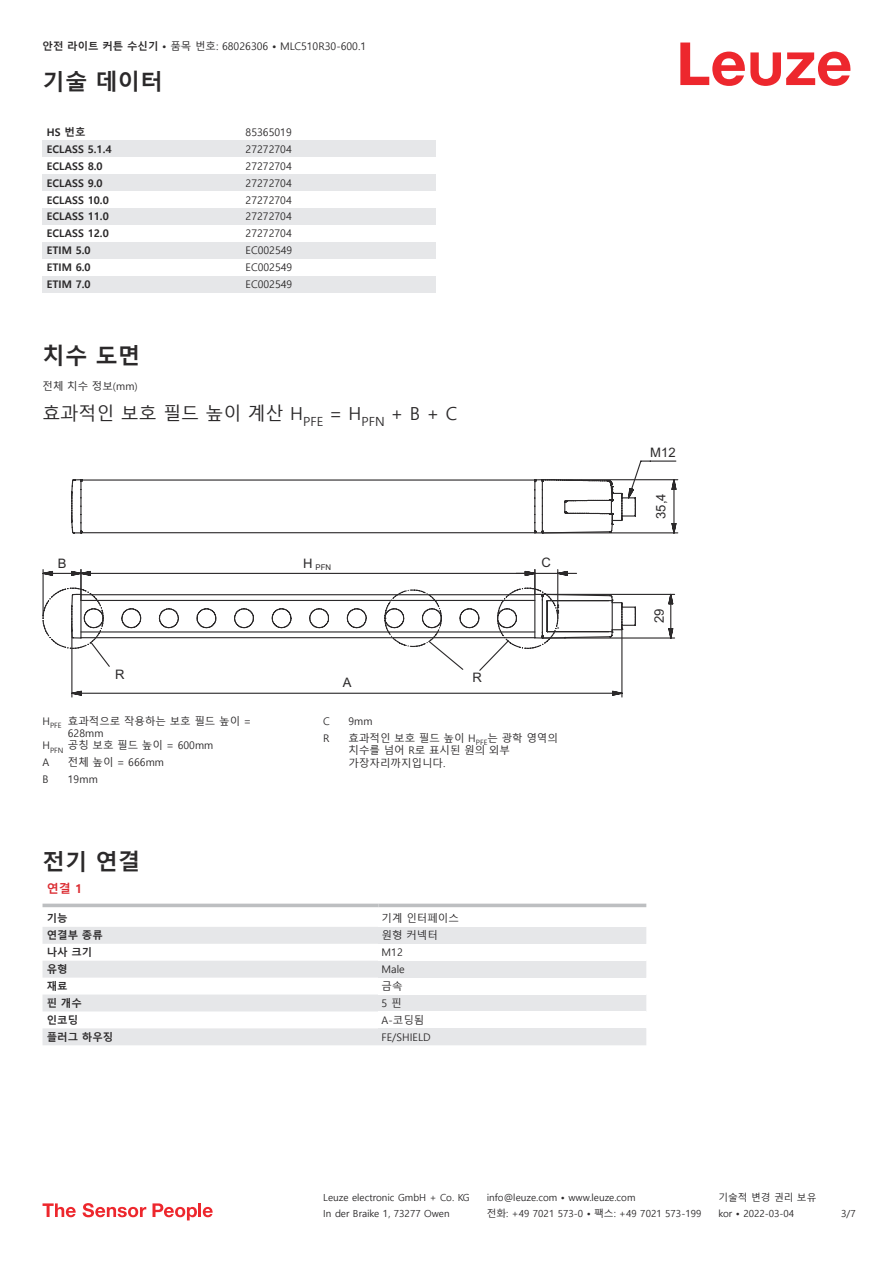
<style>
.page{position:relative;width:893px;height:1263px;background:#fff}
.page>*{position:absolute;margin:0;border:0;box-sizing:border-box;transform-origin:0 0}
.t1{font:700 22.5px "Malgun Gothic";color:#2b292a}
.t2{font:18px "Malgun Gothic";color:#2b292a}
.t3{font:13.05px "Arial";letter-spacing:.005em;color:#2b292a}
.t4{font:700 12px "Malgun Gothic";color:#db2a30}
.t5{font:10.5px/12.6px "Malgun Gothic";color:#2b292a}
.t6{font:700 10.5px "Malgun Gothic";color:#2b292a}
.t7{font:9.75px "Malgun Gothic";color:#2b292a}
.t8{font:7.8px "Arial";color:#2b292a}
.s1{font-weight:700}
</style>
<div class="page">
<svg style="left:680px;top:43px;width:170px;height:43px"></svg>
<div style="left:43px;top:140px;width:199px;height:17px;background:#e6e7e9"></div>
<div style="left:242px;top:140px;width:194px;height:17px;background:#e6e7e9"></div>
<div style="left:43px;top:174px;width:199px;height:17px;background:#e6e7e9"></div>
<div style="left:242px;top:174px;width:194px;height:17px;background:#e6e7e9"></div>
<div style="left:43px;top:208px;width:199px;height:17px;background:#e6e7e9"></div>
<div style="left:242px;top:208px;width:194px;height:17px;background:#e6e7e9"></div>
<div style="left:43px;top:242px;width:199px;height:17px;background:#e6e7e9"></div>
<div style="left:242px;top:242px;width:194px;height:17px;background:#e6e7e9"></div>
<div style="left:43px;top:276px;width:199px;height:17px;background:#e6e7e9"></div>
<div style="left:242px;top:276px;width:194px;height:17px;background:#e6e7e9"></div>
<svg style="left:43px;top:903px;width:603px;height:5px"></svg>
<svg style="left:43px;top:927px;width:335px;height:118px;fill:#e6e7e9"></svg>
<hr style="left:43px;top:904px;width:335px;height:3px;background:#bdbfc1">
<hr style="left:378px;top:904px;width:268px;height:3px;background:#bdbfc1">
<div style="left:378px;top:927px;width:268px;height:17px;background:#e6e7e9"></div>
<div style="left:378px;top:961px;width:268px;height:17px;background:#e6e7e9"></div>
<div style="left:378px;top:994px;width:268px;height:17px;background:#e6e7e9"></div>
<div style="left:378px;top:1028px;width:268px;height:17px;background:#e6e7e9"></div>
<svg style="left:43px;top:1203px;width:33px;height:14px"></svg>
<svg style="left:83px;top:1203px;width:63px;height:14px"></svg>
<svg style="left:153px;top:1203px;width:44px;height:17px"></svg>
<hr style="left:198px;top:1203px;width:3px;height:14px;background:#ed272d">
<svg style="left:203px;top:1207px;width:10px;height:10px"></svg>
<svg style="left:71px;top:479px;width:463px;height:8px"></svg>
<svg style="left:71px;top:487px;width:463px;height:47px"></svg>
<svg style="left:534px;top:460px;width:144px;height:74px"></svg>
<svg style="left:43px;top:569px;width:632px;height:129px"></svg>
<p class="t5" style="left:43px;top:40px;width:325px"><span class="s1">안전 라이트 커튼 수신기 •</span> 품목 번호: 68026306 <span class="s1">•</span> MLC510R30-600.1</p>
<h1 class="t1" style="left:43px;top:69px;width:122px">기술 데이터</h1>
<p class="t6" style="left:47px;top:126px;width:40px">HS 번호</p>
<p class="t5" style="left:246px;top:126px;width:48px">85365019</p>
<p class="t6" style="left:47px;top:143px;width:66px">ECLASS 5.1.4</p>
<p class="t5" style="left:246px;top:143px;width:48px">27272704</p>
<p class="t6" style="left:47px;top:160px;width:57px">ECLASS 8.0</p>
<p class="t5" style="left:246px;top:160px;width:48px">27272704</p>
<p class="t6" style="left:47px;top:177px;width:57px">ECLASS 9.0</p>
<p class="t5" style="left:246px;top:177px;width:48px">27272704</p>
<p class="t6" style="left:47px;top:193px;width:63px">ECLASS 10.0</p>
<p class="t5" style="left:246px;top:194px;width:48px">27272704</p>
<p class="t6" style="left:47px;top:210px;width:63px">ECLASS 11.0</p>
<p class="t5" style="left:246px;top:211px;width:48px">27272704</p>
<p class="t6" style="left:47px;top:227px;width:63px">ECLASS 12.0</p>
<p class="t5" style="left:246px;top:227px;width:48px">27272704</p>
<p class="t6" style="left:47px;top:244px;width:45px">ETIM 5.0</p>
<p class="t5" style="left:246px;top:244px;width:48px">EC002549</p>
<p class="t6" style="left:47px;top:261px;width:45px">ETIM 6.0</p>
<p class="t5" style="left:246px;top:261px;width:48px">EC002549</p>
<p class="t6" style="left:47px;top:278px;width:45px">ETIM 7.0</p>
<p class="t5" style="left:246px;top:278px;width:48px">EC002549</p>
<h1 class="t1" style="left:43px;top:343px;width:99px">치수 도면</h1>
<p class="t5" style="left:43px;top:380px;width:97px">전체 치수 정보(mm)</p>
<h2 class="t2" style="left:43px;top:403px;width:416px">효과적인 보호 필드 높이 계산 H<sub>PFE</sub> = H<sub>PFN</sub> + B + C</h2>
<p class="t3" style="left:58px;top:558px;width:10px">B</p>
<p class="t8" style="left:303px;top:564px;width:29px"><sup>H</sup> PFN</p>
<p class="t3" style="left:115px;top:669px;width:11px">R</p>
<p class="t3" style="left:472px;top:672px;width:11px">R</p>
<p class="t3" style="left:343px;top:678px;width:10px">A</p>
<p class="t3" style="left:542px;top:558px;width:11px">C</p>
<p class="t5" style="left:43px;top:715px;width:210px">H<sub>PFE</sub> 효과적으로 작용하는 보호 필드 높이 =</p>
<p class="t5" style="left:68px;top:727px;width:37px">628mm</p>
<p class="t5" style="left:43px;top:739px;width:173px">H<sub>PFN</sub> 공칭 보호 필드 높이 = 600mm</p>
<p class="t5" style="left:43px;top:756px;width:8px">A</p>
<p class="t5" style="left:68px;top:756px;width:98px">전체 높이 = 666mm</p>
<p class="t5" style="left:43px;top:773px;width:8px">B</p>
<p class="t5" style="left:68px;top:773px;width:32px">19mm</p>
<p class="t5" style="left:323px;top:715px;width:8px">C</p>
<p class="t5" style="left:348px;top:715px;width:26px">9mm</p>
<p class="t5" style="left:323px;top:732px;width:8px">R</p>
<p class="t5" style="left:348px;top:732px;width:211px">효과적인 보호 필드 높이 H<sub>PFE</sub>는 광학 영역의 치수를 넘어 R로 표시된 원의 외부 가장자리까지입니다.</p>
<h1 class="t1" style="left:43px;top:849px;width:99px">전기 연결</h1>
<p class="t4" style="left:47px;top:881px;width:37px">연결 1</p>
<p class="t6" style="left:47px;top:912px;width:22px">기능</p>
<p class="t5" style="left:382px;top:912px;width:79px">기계 인터페이스</p>
<p class="t6" style="left:47px;top:929px;width:58px">연결부 종류</p>
<p class="t5" style="left:382px;top:929px;width:58px">원형 커넥터</p>
<p class="t6" style="left:47px;top:946px;width:47px">나사 크기</p>
<p class="t5" style="left:382px;top:946px;width:23px">M12</p>
<p class="t6" style="left:47px;top:963px;width:22px">유형</p>
<p class="t5" style="left:382px;top:963px;width:25px">Male</p>
<p class="t6" style="left:47px;top:980px;width:22px">재료</p>
<p class="t5" style="left:382px;top:980px;width:22px">금속</p>
<p class="t6" style="left:47px;top:997px;width:37px">핀 개수</p>
<p class="t5" style="left:382px;top:997px;width:21px">5 핀</p>
<p class="t6" style="left:47px;top:1014px;width:33px">인코딩</p>
<p class="t5" style="left:382px;top:1014px;width:44px">A-코딩됨</p>
<p class="t6" style="left:47px;top:1030px;width:68px">플러그 하우징</p>
<p class="t5" style="left:382px;top:1031px;width:50px">FE/SHIELD</p>
<p class="t3" style="left:650px;top:448px;width:27px">M12</p>
<p class="t3" style="left:656px;top:519px;width:27px;rotate:-90deg">35,4</p>
<p class="t3" style="left:654px;top:623px;width:16px;rotate:-90deg">29</p>
<p class="t7" style="left:323px;top:1192px;width:148px">Leuze electronic GmbH + Co. KG</p>
<p class="t7" style="left:487px;top:1192px;width:150px">info@leuze.com • www.leuze.com</p>
<p class="t7" style="left:718px;top:1192px;width:100px">기술적 변경 권리 보유</p>
<p class="t7" style="left:323px;top:1208px;width:128px">In der Braike 1, 73277 Owen</p>
<p class="t7" style="left:487px;top:1208px;width:216px">전화: +49 7021 573-0 • 팩스: +49 7021 573-199</p>
<p class="t7" style="left:718px;top:1208px;width:77px">kor • 2022-03-04</p>
<p class="t7" style="left:841px;top:1208px;width:16px">3 /7</p>
</div>
